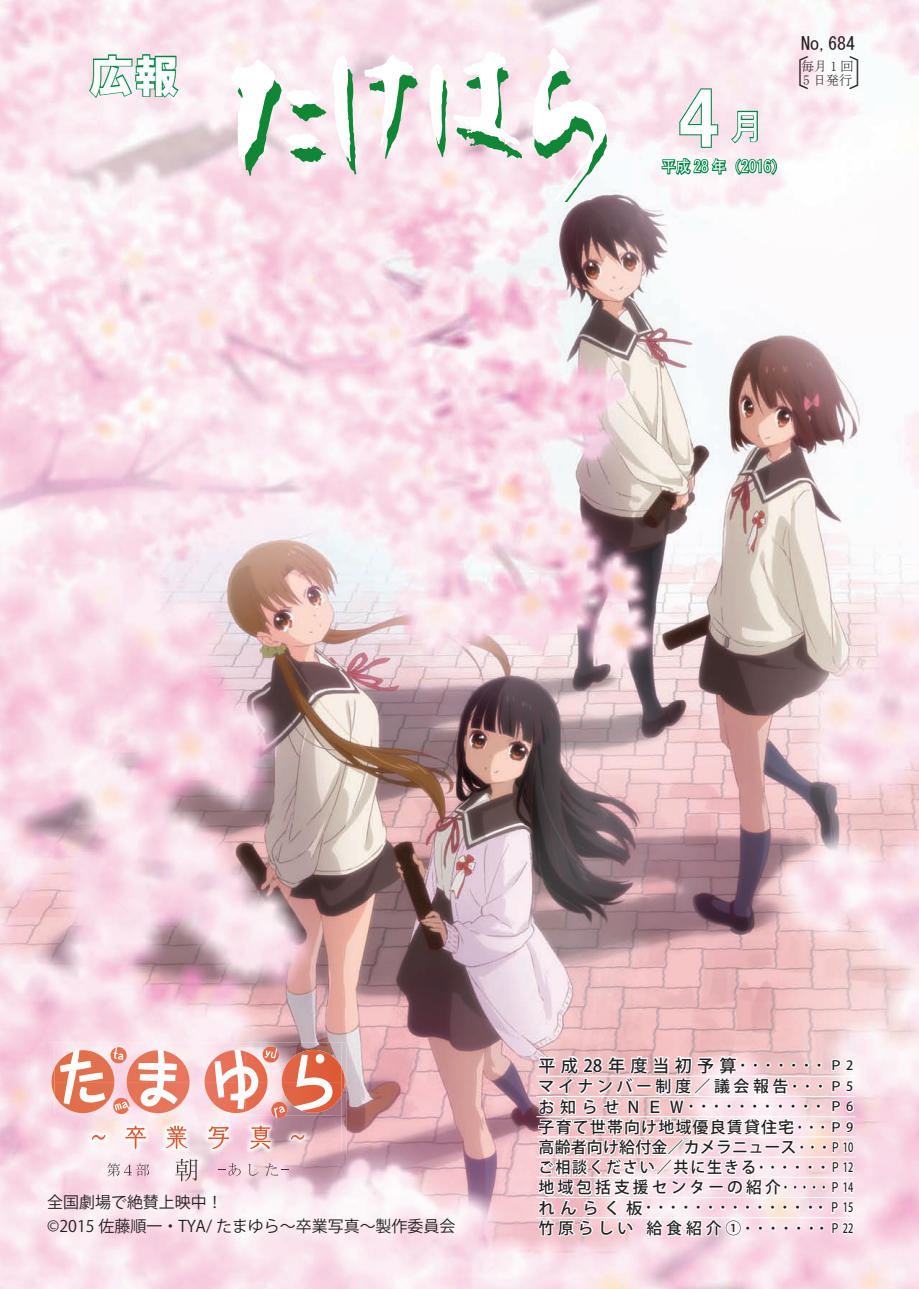
<style>
.page{position:relative;width:919px;height:1289px;background:#fff}
.page>*{position:absolute;margin:0;border:0;box-sizing:border-box;transform-origin:0 0}
.t1{font:71.25px "HGP Soei Kakugothic UB";color:#fff}
.t2{font:44.7px "HGS Soei Kakugothic UB";color:#fff}
.t3{font:37.2px "MS Mincho";color:#231f20}
.t4{font:35.1px "MS Gothic";color:#fff}
.t5{font:18px "MS Gothic";color:#231f20}
.t6{font:500 16.95px "Koz Go Pro";letter-spacing:.31em;color:#231f20}
.t7{font:15.9px/23.4px "Koz Go Pro";color:#231f20}
.t8{font:500 15.9px "Koz Go Pro";letter-spacing:.195em;color:#231f20}
.t9{font:500 15.9px "Koz Go Pro";letter-spacing:.01em;color:#231f20}
.t10{font:500 15.9px "Koz Go Pro";letter-spacing:.075em;color:#231f20}
.t11{font:500 15.9px "Koz Go Pro";letter-spacing:.22em;color:#231f20}
.t12{font:500 15.9px "Koz Go Pro";letter-spacing:.125em;color:#231f20;scale:.94 1}
.t13{font:15.9px "MS Gothic";color:#fff;scale:.9 1}
.t14{font:500 15.9px "Koz Go Pro";letter-spacing:.36em;color:#231f20}
.t15{font:13.8px "MS Mincho";color:#231f20;scale:.95 1}
.t16{font:500 12.75px "Koz Go Pro";color:#231f20}
.t17{font:500 12.75px "Koz Go Pro";color:#231f20;scale:.88 1}
.t18{font:500 12.75px "Koz Go Pro";color:#231f20;scale:.75 1}
.t19{font:500 12.75px "Koz Go Pro";color:#231f20;scale:.85 1}
.t20{font:500 12.75px "Koz Go Pro";color:#231f20;scale:.9 1}
.s1{font-size:15.9px}
</style>
<div class="page">
<img style="left:0;top:0;width:918px;height:1288px">
<svg style="left:87px;top:53px;width:93px;height:47px;background:#a8c6b7"></svg>
<svg style="left:536px;top:1020px;width:319px;height:218px"></svg>
<svg style="left:678px;top:87px;width:41px;height:62px;background:#c7cfca"></svg>
<svg style="left:729px;top:110px;width:29px;height:35px"></svg>
<svg style="left:660px;top:156px;width:67px;height:175px"></svg>
<svg style="left:734px;top:157px;width:44px;height:20px"></svg>
<svg style="left:532px;top:48px;width:75px;height:153px"></svg>
<svg style="left:332px;top:52px;width:86px;height:123px"></svg>
<svg style="left:428px;top:50px;width:94px;height:110px"></svg>
<svg style="left:230px;top:59px;width:96px;height:117px"></svg>
<img style="left:49px;top:1042px;width:5px;height:76px">
<img style="left:341px;top:1042px;width:5px;height:76px">
<img style="left:49px;top:1118px;width:99px;height:38px">
<img style="left:148px;top:1151px;width:99px;height:5px">
<img style="left:247px;top:1118px;width:99px;height:38px">
<img style="left:51px;top:1068px;width:3px;height:26px">
<img style="left:341px;top:1067px;width:4px;height:28px">
<img style="left:54px;top:1042px;width:287px;height:109px">
<img style="left:54px;top:1047px;width:96px;height:67px">
<img style="left:150px;top:1050px;width:95px;height:63px">
<img style="left:245px;top:1046px;width:96px;height:72px">
<svg style="left:92px;top:1134px;width:13px;height:5px"></svg>
<svg style="left:125px;top:1125px;width:21px;height:24px"></svg>
<svg style="left:166px;top:1125px;width:22px;height:24px"></svg>
<svg style="left:208px;top:1125px;width:21px;height:23px"></svg>
<svg style="left:250px;top:1125px;width:21px;height:24px"></svg>
<svg style="left:291px;top:1134px;width:13px;height:5px"></svg>
<svg style="left:107px;top:1163px;width:42px;height:13px"></svg>
<svg style="left:175px;top:1158px;width:23px;height:23px"></svg>
<svg style="left:218px;top:1163px;width:23px;height:13px"></svg>
<svg style="left:248px;top:1163px;width:11px;height:12px"></svg>
<svg style="left:265px;top:1163px;width:24px;height:12px"></svg>
<h2 class="t2" style="left:89px;top:53px;width:91px">広報</h2>
<h1 class="t1" style="left:675px;top:83px;width:46px">4</h1>
<p class="t13" style="left:661px;top:159px;width:140px">平成 28 年)2016(</p>
<h3 class="t4" style="left:729px;top:109px;width:37px">月</h3>
<h3 class="t5" style="left:801px;top:35px;width:56px">No,684</h3>
<p class="t15" style="left:803px;top:73px;width:53px">5 日発行</p>
<h3 class="t3" style="left:773px;top:54px;width:113px">〔 〕</h3>
<p class="t15" style="left:801px;top:59px;width:57px">毎月1回</p>
<p class="t7" style="left:47px;top:1191px;width:409px">全国劇場で絶賛上映中!<br>©2015 佐藤順一・TYA/ たまゆら～卒業写真～製作委員会</p>
<h3 class="t6" style="left:538px;top:1054px;width:199px">平成28年度当初予算</h3>
<p class="t16" style="left:736px;top:1057px;width:118px">・・・・・・・Ｐ 2</p>
<p class="t11" style="left:538px;top:1076px;width:251px">マイナンバー制度／議会報告</p>
<p class="t16" style="left:684px;top:1098px;width:170px">・・・・・・・・・・・Ｐ 6</p>
<p class="t16" style="left:788px;top:1078px;width:66px">・・・Ｐ 5</p>
<p class="t14" style="left:538px;top:1096px;width:148px">お知らせＮＥＷ</p>
<p class="t10" style="left:538px;top:1116px;width:257px">子育て世帯向け地域優良賃貸住宅</p>
<p class="t20" style="left:794px;top:1118px;width:67px">・・・Ｐ 9</p>
<p class="t9" style="left:538px;top:1136px;width:259px">高齢者向け給付金／カメラニュース</p>
<p class="t17" style="left:756px;top:1159px;width:112px">・・・・・・Ｐ12</p>
<p class="t19" style="left:796px;top:1138px;width:69px">・・・Ｐ10</p>
<p class="t12" style="left:538px;top:1157px;width:233px">ご相談ください／共に生きる</p>
<p class="t8" style="left:538px;top:1177px;width:244px">地域包括支援センターの紹介</p>
<p class="t16" style="left:642px;top:1199px;width:212px">・・・・・・・・・・・・・・ ・Ｐ 15</p>
<p class="t18" style="left:780px;top:1179px;width:98px">・・・・・Ｐ14</p>
<p class="t8" style="left:538px;top:1197px;width:105px">れんらく板</p>
<p class="t8" style="left:538px;top:1217px;width:96px">竹原らしい</p>
<p class="t8" style="left:646px;top:1217px;width:77px">給食紹介</p>
<p class="t16" style="left:725px;top:1219px;width:129px"><span class="s1">①</span>・・・・・・ ・Ｐ 22</p>
</div>
